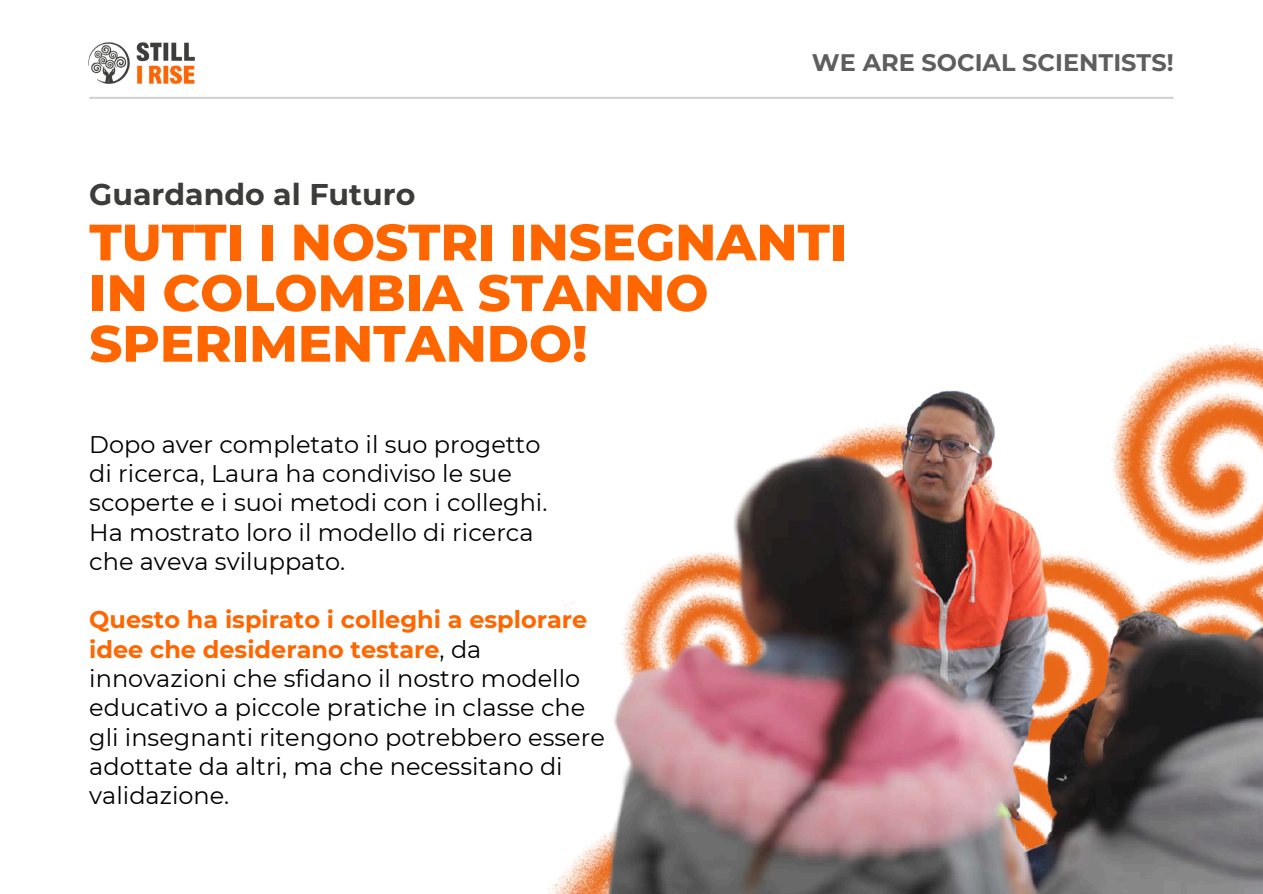
<style>
.page{position:relative;width:1263px;height:894px;background:#fff}
.page>*{position:absolute;margin:0;border:0;box-sizing:border-box;transform-origin:0 0}
.t1{font:800 51px/50.7px "Montserrat";color:#f60}
.t2{font:700 30px "Montserrat";color:#3c3c3b}
.t3{font:24px/29.2px "Montserrat";color:#000}
.t4{font:700 24px "Montserrat";color:#5e5e5e}
.s1{font-weight:700;color:#f60}
</style>
<div class="page">
<img style="left:88px;top:42px;width:107px;height:42px">
<hr style="left:89px;top:97px;width:1085px;height:2px;background:#5e5e5e">
<img style="left:581px;top:342px;width:682px;height:551px">
<p class="t4" style="left:812px;top:48px;width:363px">WE ARE SOCIAL SCIENTISTS!</p>
<p class="t2" style="left:89px;top:176px;width:328px">Guardando al Futuro</p>
<h1 class="t1" style="left:89px;top:217px;width:759px">TUTTI I NOSTRI INSEGNANTI<br>IN COLOMBIA STANNO<br>SPERIMENTANDO!</h1>
<p class="t3" style="left:89px;top:429px;width:460px">Dopo aver completato il suo progetto di ricerca, Laura ha condiviso le sue scoperte e i suoi metodi con i colleghi.<br>Ha mostrato loro il modello di ricerca che aveva sviluppato.</p>
<p class="t3" style="left:89px;top:605px;width:517px"><span class="s1">Questo ha ispirato i colleghi a esplorare idee che desiderano testare</span>, da innovazioni che sfidano il nostro modello educativo a piccole pratiche in classe che gli insegnanti ritengono potrebbero essere adottate da altri, ma che necessitano di validazione.</p>
</div>
